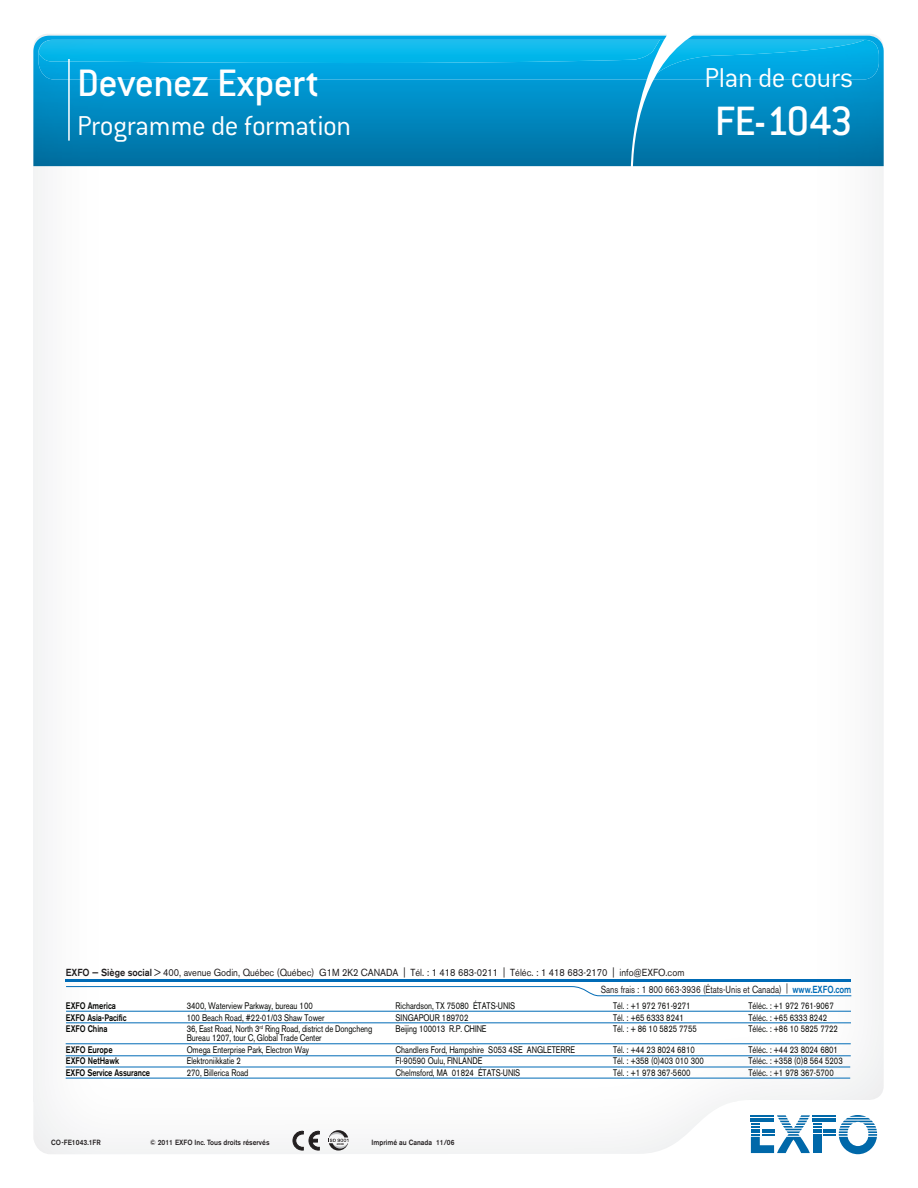
<style>
.page{position:relative;width:918px;height:1188px;background:#fff}
.page>*{position:absolute;margin:0;border:0;box-sizing:border-box;transform-origin:0 0}
.t1{font:500 45px "Conduit ITC";letter-spacing:-.03em;color:#fff}
.t2{font:500 42px "Conduit ITC";letter-spacing:-.015em;color:#fff}
.t3{font:300 30px "Conduit ITC";letter-spacing:-.015em;color:#fff}
.t4{font:10.2px/16.6px "Akzidenz Grotesk BE";color:#201d1e;scale:.9 1}
.t5{font:9.45px "Akzidenz Grotesk BE";color:#040503;scale:.8 1}
.t6{font:500 9.45px "Akzidenz Grotesk BE";color:#040503;scale:.8 1}
.t7{font:500 7.5px "Akzidenz Grotesk BE";color:#231f20;scale:.9 1}
.t8{font:500 7.5px "Akzidenz Grotesk BE";letter-spacing:.02em;color:#231f20;scale:.9 1}
.t9{font:700 2.85px "Eurostile";color:#231f20}
.s1{font-weight:500}
.s2{font-weight:500;color:#006bb6}
</style>
<div class="page">
<img style="left:33px;top:166px;width:745px;height:935px">
<img style="left:778px;top:166px;width:106px;height:934px">
<img style="left:33px;top:1101px;width:702px;height:53px">
<img style="left:33px;top:36px;width:851px;height:130px">
<img style="left:38px;top:40px;width:841px;height:40px">
<img style="left:38px;top:40px;width:1px;height:12px">
<img style="left:39px;top:40px;width:592px;height:23px">
<img style="left:712px;top:40px;width:153px;height:40px">
<svg style="left:631px;top:34px;width:81px;height:132px;background:#1a9bcd"></svg>
<svg style="left:751px;top:1115px;width:126px;height:39px"></svg>
<hr style="left:68px;top:59px;width:2px;height:82px;background:#fff">
<hr style="left:66px;top:1011px;width:785px;height:1px;background:#006bb6">
<hr style="left:66px;top:1023px;width:785px;height:1px;background:#006bb6">
<hr style="left:66px;top:1056px;width:785px;height:1px;background:#006bb6">
<hr style="left:66px;top:1044px;width:785px;height:1px;background:#006bb6">
<hr style="left:66px;top:1067px;width:784px;height:1px;background:#006bb6">
<hr style="left:66px;top:1078px;width:784px;height:1px;background:#006bb6">
<svg style="left:66px;top:986px;width:786px;height:10px"></svg>
<hr style="left:66px;top:980px;width:785px;height:2px;background:#006bb6">
<svg style="left:293px;top:1131px;width:27px;height:20px"></svg>
<svg style="left:329px;top:1130px;width:19px;height:21px"></svg>
<h2 class="t2" style="left:77px;top:59px;width:244px">Devenez Expert</h2>
<h3 class="t3" style="left:77px;top:109px;width:275px">Programme de formation</h3>
<h3 class="t3" style="left:704px;top:61px;width:150px">Plan de cours</h3>
<h1 class="t1" style="left:715px;top:96px;width:140px">FE-1043</h1>
<p class="t4" style="left:601px;top:964px;width:280px;text-indent:-535px"><span class="s1">EXFO — Siège social</span> &gt; 400, avenue Godin, Québec (Québec) G1M 2K2 CANADA | Tél. : 1 418 683-0211 | Téléc. : 1 418 683-2170 | info@EXFO.com<br>Sans frais : 1 800 663-3936 (États-Unis et Canada) | <span class="s2">www.EXFO.com</span></p>
<p class="t6" style="left:66px;top:1000px;width:64px">EXFO America</p>
<p class="t5" style="left:187px;top:1000px;width:159px">3400, Waterview Parkway, bureau 100</p>
<p class="t5" style="left:396px;top:1000px;width:151px">Richardson, TX 75080 ÉTATS-UNIS</p>
<p class="t5" style="left:613px;top:1000px;width:98px">Tél. : +1 972 761-9271</p>
<p class="t5" style="left:749px;top:1000px;width:108px">Téléc. : +1 972 761-9067</p>
<p class="t6" style="left:66px;top:1012px;width:77px">EXFO Asia-Pacific</p>
<p class="t5" style="left:187px;top:1012px;width:174px">100 Beach Road, #22-01/03 Shaw Tower</p>
<p class="t5" style="left:396px;top:1012px;width:93px">SINGAPOUR 189702</p>
<p class="t5" style="left:613px;top:1012px;width:90px">Tél. : +65 6333 8241</p>
<p class="t5" style="left:749px;top:1012px;width:100px">Téléc. : +65 6333 8242</p>
<p class="t6" style="left:66px;top:1023px;width:54px">EXFO China</p>
<p class="t5" style="left:187px;top:1023px;width:233px">36, East Road, North 3<sup>rd</sup> Ring Road, district de Dongcheng</p>
<p class="t5" style="left:396px;top:1023px;width:115px">Beijing 100013 R.P. CHINE</p>
<p class="t5" style="left:613px;top:1023px;width:106px">Tél. : + 86 10 5825 7755</p>
<p class="t5" style="left:749px;top:1023px;width:113px">Téléc. : +86 10 5825 7722</p>
<p class="t5" style="left:187px;top:1032px;width:170px">Bureau 1207, tour C, Global Trade Center</p>
<p class="t6" style="left:66px;top:1044px;width:60px">EXFO Europe</p>
<p class="t5" style="left:187px;top:1044px;width:155px">Omega Enterprise Park, Electron Way</p>
<p class="t5" style="left:396px;top:1044px;width:226px">Chandlers Ford, Hampshire S053 4SE ANGLETERRE</p>
<p class="t5" style="left:613px;top:1044px;width:104px">Tél. : +44 23 8024 6810</p>
<p class="t5" style="left:749px;top:1044px;width:113px">Téléc. : +44 23 8024 6801</p>
<p class="t6" style="left:66px;top:1055px;width:68px">EXFO NetHawk</p>
<p class="t5" style="left:187px;top:1055px;width:69px">Elektroniikkatie 2</p>
<p class="t5" style="left:396px;top:1055px;width:110px">FI-90590 Oulu, FINLANDE</p>
<p class="t5" style="left:613px;top:1055px;width:115px">Tél. : +358 (0)403 010 300</p>
<p class="t5" style="left:749px;top:1055px;width:119px">Téléc. : +358 (0)8 564 5203</p>
<p class="t6" style="left:66px;top:1067px;width:107px">EXFO Service Assurance</p>
<p class="t5" style="left:187px;top:1067px;width:79px">270, Billerica Road</p>
<p class="t5" style="left:396px;top:1067px;width:157px">Chelmsford, MA 01824 ÉTATS-UNIS</p>
<p class="t5" style="left:613px;top:1067px;width:98px">Tél. : +1 978 367-5600</p>
<p class="t5" style="left:749px;top:1067px;width:108px">Téléc. : +1 978 367-5700</p>
<p class="t8" style="left:51px;top:1137px;width:57px">CO-FE1043.1FR</p>
<p class="t7" style="left:150px;top:1137px;width:134px">© 2011 EXFO Inc. Tous droits réservés</p>
<p class="t9" style="left:337px;top:1143px;width:9px">2008</p>
<p class="t7" style="left:372px;top:1137px;width:94px">Imprimé au Canada 11/06</p>
</div>
